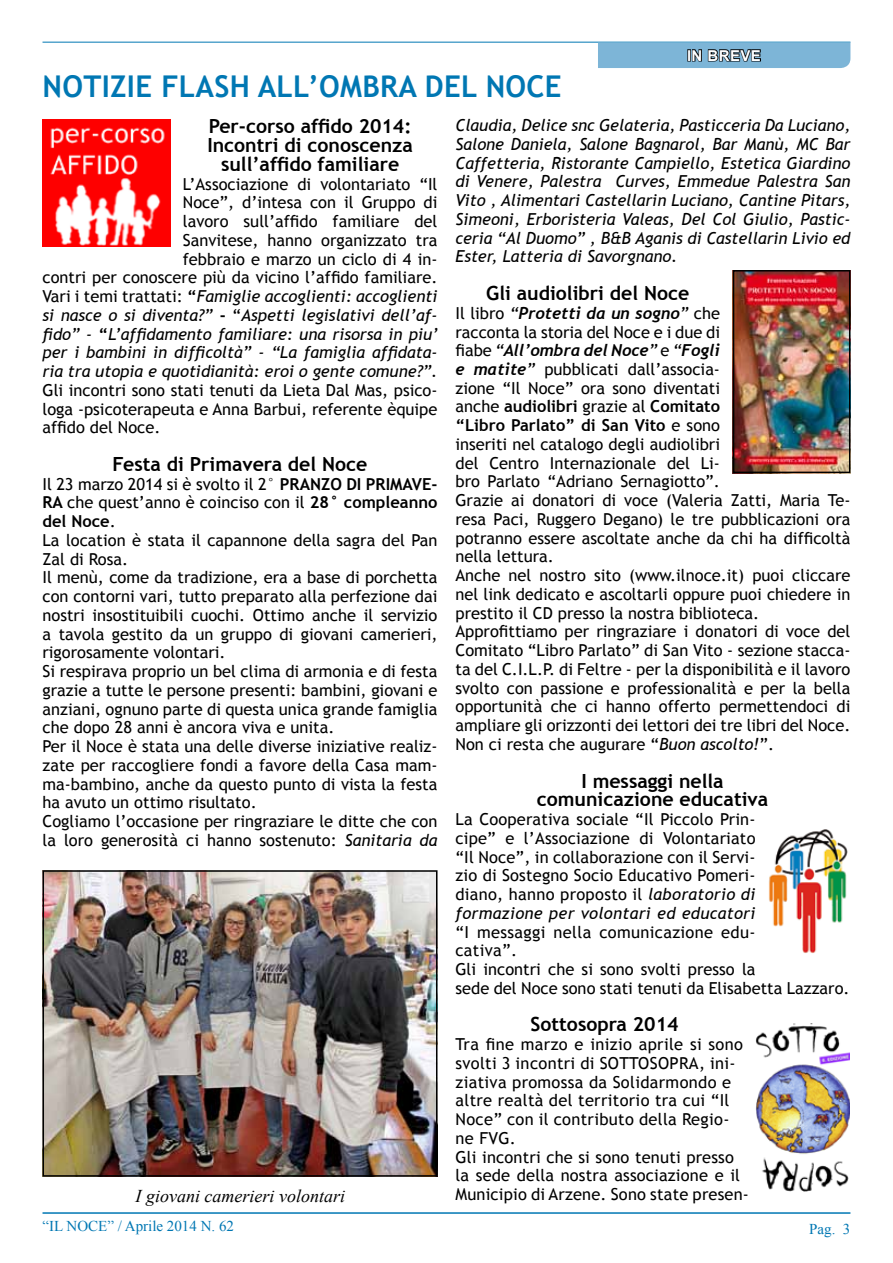
<style>
.page{position:relative;width:893px;height:1263px;background:#fff}
.page>*{position:absolute;margin:0;border:0;box-sizing:border-box;transform-origin:0 0}
.t1{font:700 30px "Trebuchet MS";color:#0077b3}
.t2{font:700 19.5px/18.8px "Trebuchet MS";color:#000;text-align:center}
.t3{font:italic 18px "Times New Roman";color:#000}
.t4{font:16.5px/18.8px "Trebuchet MS";color:#000}
.t5{font:italic 16.5px/18.8px "Trebuchet MS";color:#000;text-align:right}
.t6{font:16.5px/18.8px "Trebuchet MS";letter-spacing:.02em;color:#000}
.t7{font:italic 700 16.5px "Trebuchet";color:#000}
.t8{font:15px "Times New Roman";color:#0077b3}
.t9{font:700 15px "Arial";color:#fff}
.s1{font-style:normal}
.s2{font-weight:700;font-style:normal}
.s3{font-weight:700}
.s4{font-style:italic}
.s5{font-family:"Trebuchet MS";font-weight:400;font-style:normal}
.s6{font-family:"Trebuchet MS";font-weight:400}
.s7{font-family:"Trebuchet";font-weight:700;font-style:italic}
</style>
<div class="page">
<hr style="left:43px;top:42px;width:807px;height:1px;background:#0077b3">
<hr style="left:43px;top:1212px;width:807px;height:2px;background:#0077b3">
<img style="left:46px;top:873px;width:388px;height:301px">
<div style="left:43px;top:870px;width:394px;height:307px;border:2px solid #000"></div>
<svg style="left:598px;top:43px;width:252px;height:25px;background:#71a4c3"></svg>
<img style="left:43px;top:119px;width:127px;height:128px">
<img style="left:736px;top:273px;width:111px;height:197px">
<div style="left:733px;top:270px;width:117px;height:203px;border:2px solid #000"></div>
<img style="left:768px;top:829px;width:80px;height:124px">
<img style="left:756px;top:1024px;width:93px;height:168px">
<p class="t9" style="left:687px;top:45px;width:75px">IN BREVE</p>
<h1 class="t1" style="left:43px;top:67px;width:36px">Notizie</h1>
<h1 class="t1" style="left:162px;top:67px;width:18px">flas</h1>
<h1 class="t1" style="left:230px;top:67px;width:110px">h all’ombra</h1>
<h1 class="t1" style="left:425px;top:67px;width:18px">del</h1>
<h1 class="t1" style="left:486px;top:67px;width:39px">Noce</h1>
<p class="t2" style="left:207px;top:117px;width:207px">Per-corso affido 2014:<br>Incontri di conoscenza sull’affido familiare</p>
<p class="t5" style="left:43px;top:175px;width:397px"><span class="s1">L’Associazione di volontariato “Il<br>Noce”, d’intesa con il Gruppo di<br>lavoro sull’affido familiare del<br>Sanvitese, hanno organizzato tra<br>febbraio e marzo un ciclo di 4 in-<br>contri per conoscere più da vicino l’affido familiare.<br>Vari i temi trattati:</span> <span class="s2">“</span>Famiglie accoglienti: accoglienti si nasce o si diventa?” <span class="s2">-</span> <span class="s1">“</span>Aspetti legislativi dell’af&shy;fido” - <span class="s2">“</span>L’affidamento familiare: una risorsa in piu’ per i bambini in difficoltà” - “La famiglia affidata&shy;ria tra utopia e quotidianità: eroi o gente comune?”.</p>
<p class="t4" style="left:43px;top:381px;width:396px;text-align:justify">Gli incontri sono stati tenuti da Lieta Dal Mas, psico&shy;loga -psicoterapeuta e Anna Barbui, referente èquipe affido del Noce.</p>
<p class="t2" style="left:113px;top:455px;width:256px">Festa di Primavera del Noce</p>
<p class="t4" style="left:43px;top:475px;width:396px">Il 23 marzo 2014 si è svolto il 2° <span class="s3">PRANZO DI PRIMAVE-RA</span> che quest’anno è coinciso con il <span class="s3">28° compleanno del Noce</span>.<br>La location è stata il capannone della sagra del Pan Zal di Rosa.<br>Il menù, come da tradizione, era a base di porchetta con contorni vari, tutto preparato alla perfezione dai nostri insostituibili cuochi. Ottimo anche il servizio a tavola gestito da un gruppo di giovani camerieri, rigorosamente volontari.<br>Si respirava proprio un bel clima di armonia e di festa grazie a tutte le persone presenti: bambini, giovani e anziani, ognuno parte di questa unica grande famiglia che dopo 28 anni è ancora viva e unita.<br>Per il Noce è stata una delle diverse iniziative realiz&shy;zate per raccogliere fondi a favore della Casa mam&shy;ma-bambino, anche da questo punto di vista la festa ha avuto un ottimo risultato.<br>Cogliamo l’occasione per ringraziare le ditte che con la loro generosità ci hanno sostenuto: <span class="s4">Sanitaria da</span></p>
<p class="t5" style="left:455px;top:116px;width:396px;text-align:justify">Claudia, Delice snc Gelateria, Pasticceria Da Luciano, Salone Daniela, Salone Bagnarol, Bar Manù, MC Bar Caffetteria, Ristorante Campiello, Estetica Giardino di Venere, Palestra Curves, Emmedue Palestra San Vito , Alimentari Castellarin Luciano, Cantine Pitars, Simeoni, Erboristeria Valeas, Del Col Giulio, Pastic&shy;ceria “Al Duomo” , B&amp;B Aganis di Castellarin Livio ed Ester, Latteria di Savorgnano.</p>
<p class="t2" style="left:486px;top:284px;width:204px">Gli audiolibri del Noce</p>
<p class="t7" style="left:455px;top:303px;width:266px"><span class="s5">Il libro</span> <span class="s6">“</span>Protetti da un sogno<span class="s6">”</span> <span class="s5">che</span></p>
<p class="t4" style="left:455px;top:322px;width:266px">racconta la storia del Noce e i due di</p>
<p class="t7" style="left:455px;top:340px;width:266px"><span class="s5">fiabe</span> <span class="s6">“</span>All’ombra del Noce<span class="s6">”</span> <span class="s5">e</span> <span class="s6">“</span>Fogli</p>
<p class="t4" style="left:455px;top:360px;width:396px"><span class="s7">e matite</span><span class="s4">”</span> pubblicati dall’associa-<br>zione “Il Noce” ora sono diventati<br>anche <span class="s3">audiolibri</span> grazie al <span class="s3">Comitato<br>“Libro Parlato” di San Vito</span> e sono<br>inseriti nel catalogo degli audiolibri<br>del Centro Internazionale del Li-<br>bro Parlato “Adriano Sernagiotto”.<br>Grazie ai donatori di voce (Valeria Zatti, Maria Te&shy;resa Paci, Ruggero Degano) le tre pubblicazioni ora potranno essere ascoltate anche da chi ha difficoltà nella lettura.<br>Anche nel nostro sito (www.ilnoce.it) puoi cliccare nel link dedicato e ascoltarli oppure puoi chiedere in prestito il CD presso la nostra biblioteca.<br>Approfittiamo per ringraziare i donatori di voce del Comitato “Libro Parlato” di San Vito - sezione stacca&shy;ta del C.I.L.P. di Feltre - per la disponibilità e il lavoro svolto con passione e professionalità e per la bella opportunità che ci hanno offerto permettendoci di ampliare gli orizzonti dei lettori dei tre libri del Noce.<br>Non ci resta che augurare “<span class="s4">Buon ascolto!</span>”.</p>
<p class="t2" style="left:537px;top:771px;width:233px">I messaggi nella comunicazione educativa</p>
<p class="t4" style="left:455px;top:810px;width:302px;text-align:justify">La Cooperativa sociale “Il Piccolo Prin&shy;cipe” e l’Associazione di Volontariato “Il Noce”, in collaborazione con il Servi&shy;zio di Sostegno Socio Educativo Pomeri&shy;diano, hanno proposto il <span class="s4">laboratorio di formazione per volontari ed educatori</span></p>
<p class="t4" style="left:455px;top:922px;width:396px">“I messaggi nella comunicazione edu-<br>cativa”.<br>Gli incontri che si sono svolti presso la<br>sede del Noce sono stati tenuti da Elisabetta Lazzaro.</p>
<p class="t2" style="left:530px;top:1015px;width:149px">Sottosopra 2014</p>
<p class="t6" style="left:455px;top:1035px;width:295px">Tra fine marzo e inizio aprile si sono svolti 3 incontri di SOTTOSOPRA, ini&shy;ziativa promossa da Solidarmondo e altre realtà del territorio tra cui “Il Noce” con il contributo della Regio&shy;ne FVG.<br>Gli incontri che si sono tenuti presso la sede della nostra associazione e il Municipio di Arzene. Sono state presen-</p>
<p class="t3" style="left:136px;top:1183px;width:211px">I giovani camerieri volontari</p>
<p class="t8" style="left:43px;top:1216px;width:193px">“IL NOCE” / Aprile 2014 N. 62</p>
<p class="t8" style="left:809px;top:1218px;width:43px">Pag. 3</p>
</div>
